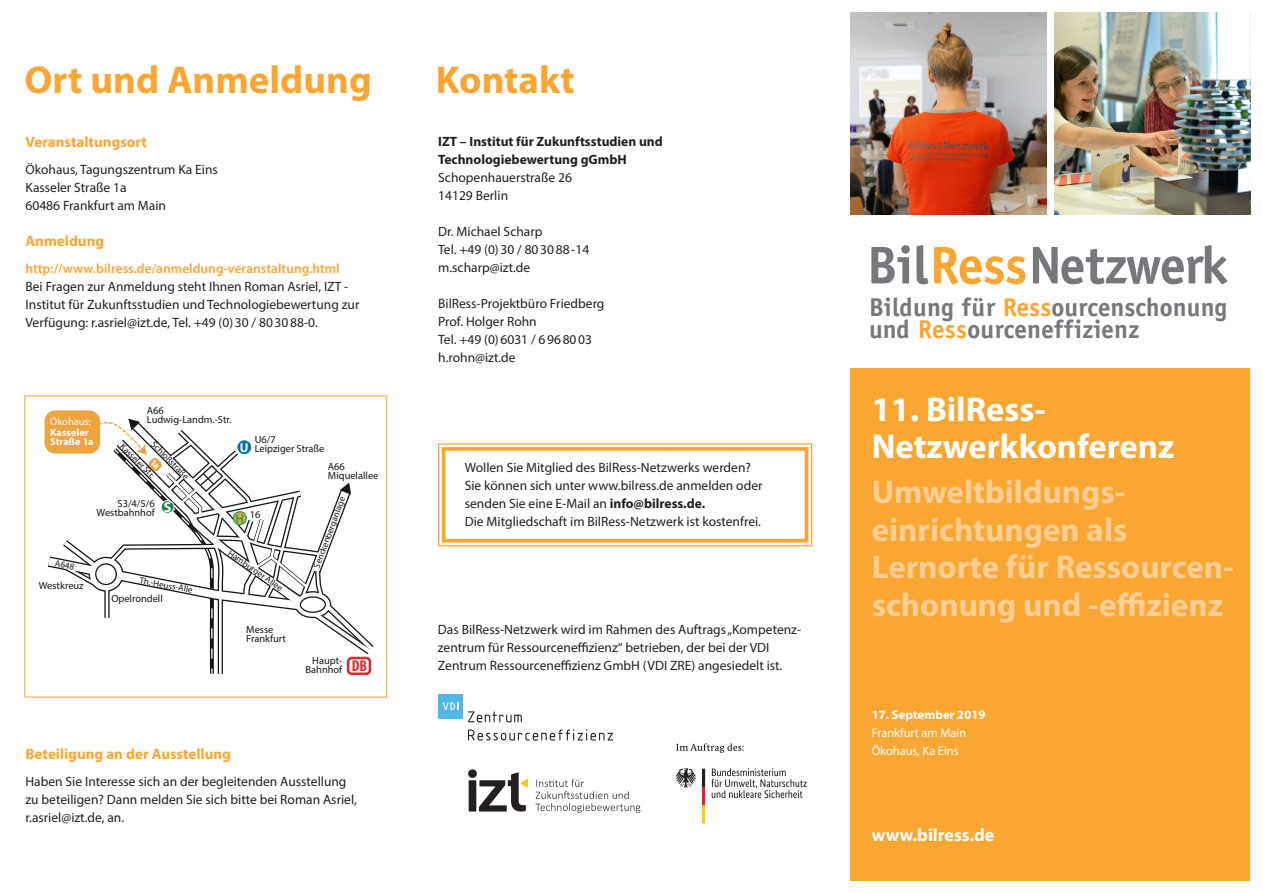
<style>
.page{position:relative;width:1263px;height:893px;background:#fff}
.page>*{position:absolute;margin:0;border:0;box-sizing:border-box;transform-origin:0 0}
.t1{font:53.1px "Officina San ITC Bold OS";letter-spacing:-.01em;color:#76787b}
.Titelei{font:700 39px "Myriad Pro";color:#faa633}
.Titel_2016{font:700 34.5px/37.5px "Myriad Pro";color:#fff}
.Titel_2016-2{font:700 33px/37.5px "Myriad Pro";color:#fdcf94}
.t2{font:25.8px/22.6px "Officina San ITC Bold OS";letter-spacing:.01em;color:#76787b}
.BR_Body_neu{font:700 18px "Myriad Pro";color:#fff}
.BR_Body_bold{font:700 15px "Myriad Pro";color:#faa633}
.t3{font:700 14.4px "Myriad Pro";color:#fff}
.BR_Body{font:13.5px/18px "Myriad Pro";color:#231f20}
.BR_Body-2{font:700 13.5px "Myriad Pro";color:#231f20}
.BR_Body_neu-2{font:12.75px/18px "Myriad Pro";color:#fff}
.t4{font:700 12.75px "Myriad Pro";color:#fff}
.t5{font:600 12.75px "Myriad Pro";color:#20a457}
.t6{font:10.35px/9.1px "Myriad Pro";color:#151619}
.t7{font:700 10.35px/9.1px "Myriad Pro";color:#fff}
.t8{font:10.35px "Myriad Pro";color:#fff}
.t9{font:9.15px "Myriad Pro";color:#151619}
.s1{font-weight:600;color:#faa633}
.s2{font-weight:700}
.s3{color:#faa633}
</style>
<div class="page">
<div style="left:850px;top:368px;width:400px;height:512px;background:#faa633"></div>
<img style="left:850px;top:13px;width:196px;height:201px">
<img style="left:1054px;top:13px;width:196px;height:201px">
<div style="left:45px;top:410px;width:55px;height:44px;background:#efa33e;border-radius:11px"></div>
<svg style="left:438px;top:443px;width:375px;height:104px"></svg>
<div style="left:442px;top:447px;width:366px;height:96px;border:4px solid #faa633"></div>
<div style="left:438px;top:694px;width:25px;height:24px;background:#4eb9e9"></div>
<svg style="left:443px;top:702px;width:15px;height:8px"></svg>
<svg style="left:468px;top:729px;width:145px;height:11px"></svg>
<svg style="left:468px;top:711px;width:54px;height:11px"></svg>
<svg style="left:479px;top:772px;width:49px;height:40px"></svg>
<div style="left:469px;top:780px;width:7px;height:31px;background:#231f20"></div>
<div style="left:468px;top:769px;width:9px;height:9px;background:#231f20;border-radius:50%"></div>
<svg style="left:535px;top:779px;width:105px;height:34px"></svg>
<svg style="left:711px;top:768px;width:96px;height:30px"></svg>
<svg style="left:675px;top:768px;width:21px;height:20px"></svg>
<svg style="left:702px;top:769px;width:3px;height:54px"></svg>
<svg style="left:676px;top:743px;width:68px;height:10px"></svg>
<svg style="left:44px;top:417px;width:330px;height:259px"></svg>
<p class="Titelei" style="left:24px;top:54px;width:349px">Ort und Anmeldung</p>
<p class="Titelei" style="left:436px;top:54px;width:140px">Kontakt</p>
<p class="BR_Body_bold" style="left:26px;top:132px;width:123px">Veranstaltungsort</p>
<p class="BR_Body" style="left:26px;top:160px;width:194px">Ökohaus, Tagungszentrum Ka Eins</p>
<p class="BR_Body" style="left:26px;top:178px;width:142px">Kasseler Straße 1a<br>60486 Frankfurt am Main</p>
<p class="BR_Body_bold" style="left:26px;top:231px;width:80px">Anmeldung</p>
<p class="BR_Body" style="left:26px;top:259px;width:335px"><span class="s1">http://www.bilress.de/anmeldung-veranstaltung.html </span>Bei Fragen zur Anmeldung steht Ihnen Roman Asriel, IZT - Institut für Zukunftsstudien und Technologiebewertung zur Verfügung: r.asriel@izt.de, Tel. +49 (0)30 / 803088-0.</p>
<p class="BR_Body-2" style="left:438px;top:133px;width:226px">IZT – Institut für Zukunftsstudien und</p>
<p class="BR_Body-2" style="left:438px;top:151px;width:190px">Technologiebewertung gGmbH</p>
<p class="BR_Body" style="left:438px;top:168px;width:135px">Schopenhauerstraße 26</p>
<p class="BR_Body" style="left:438px;top:186px;width:71px">14129 Berlin</p>
<p class="BR_Body" style="left:438px;top:222px;width:106px">Dr. Michael Scharp</p>
<p class="BR_Body" style="left:438px;top:240px;width:153px">Tel. +49 (0)30 / 803088-14 m.scharp@izt.de</p>
<p class="BR_Body" style="left:438px;top:294px;width:168px">BilRess-Projektbüro Friedberg</p>
<p class="BR_Body" style="left:438px;top:312px;width:100px">Prof. Holger Rohn</p>
<p class="BR_Body" style="left:438px;top:330px;width:155px">Tel. +49 (0)6031 / 6968003 h.rohn@izt.de</p>
<p class="t6" style="left:147px;top:406px;width:19px">A66</p>
<p class="t8" style="left:50px;top:415px;width:42px">Ökohaus:</p>
<p class="t6" style="left:147px;top:415px;width:86px">Ludwig-Landm.-Str.</p>
<p class="t7" style="left:50px;top:428px;width:45px">Kasseler<br>Straße 1a</p>
<p class="t6" style="left:255px;top:435px;width:71px">U6/7<br>Leipziger Straße</p>
<p class="t9" style="left:157px;top:439px;width:51px;rotate:45deg">Schloßstraße</p>
<p class="t9" style="left:126px;top:441px;width:46px;rotate:45deg">Kasseler Str.</p>
<p class="t4" style="left:240px;top:439px;width:10px">U</p>
<p class="t6" style="left:328px;top:461px;width:52px">A66<br>Miquelallee</p>
<p class="t6" style="left:97px;top:499px;width:60px;text-align:right">S3/4/5/6<br>Westbahnhof</p>
<p class="t3" style="left:164px;top:497px;width:9px">S</p>
<p class="t9" style="left:56px;top:557px;width:21px;rotate:11deg">A648</p>
<p class="t6" style="left:39px;top:581px;width:46px">Westkreuz</p>
<p class="t9" style="left:141px;top:574px;width:56px;rotate:11deg">Th.-Heuss-Alle</p>
<p class="t6" style="left:111px;top:594px;width:53px">Opelrondell</p>
<p class="t6" style="left:250px;top:510px;width:12px">16</p>
<p class="t5" style="left:236px;top:511px;width:10px">H</p>
<p class="t9" style="left:232px;top:547px;width:66px;rotate:35deg">Hamburger Allee</p>
<p class="t6" style="left:246px;top:625px;width:41px">Messe<br>Frankfurt</p>
<p class="t9" style="left:311px;top:566px;width:77px;rotate:-70deg">Senckenberganlage</p>
<p class="t6" style="left:306px;top:655px;width:63px;text-indent:7px">Haupt-<br>Bahnhof <sup>DB</sup></p>
<p class="BR_Body_bold" style="left:26px;top:744px;width:207px">Beteiligung an der Ausstellung</p>
<p class="BR_Body" style="left:26px;top:772px;width:333px">Haben Sie Interesse sich an der begleitenden Ausstellung zu beteiligen? Dann melden Sie sich bitte bei Roman Asriel, r.asriel@izt.de, an.</p>
<p class="BR_Body" style="left:465px;top:458px;width:288px">Wollen Sie Mitglied des BilRess-Netzwerks werden?</p>
<p class="BR_Body" style="left:465px;top:476px;width:299px">Sie können sich unter www.bilress.de anmelden oder senden Sie eine E-Mail an <span class="s2">info@bilress.de.</span></p>
<p class="BR_Body" style="left:465px;top:512px;width:298px">Die Mitgliedschaft im BilRess-Netzwerk ist kostenfrei.</p>
<p class="BR_Body" style="left:438px;top:621px;width:364px">Das BilRess-Netzwerk wird im Rahmen des Auftrags „Kompetenz&shy;zentrum für Ressourceneffizienz“ betrieben, der bei der VDI<br>Zentrum Ressourceneffizienz GmbH (VDI ZRE) angesiedelt ist.</p>
<p class="t1" style="left:867px;top:232px;width:362px">Bil<span class="s3">Ress</span>Netzwerk</p>
<p class="t2" style="left:869px;top:295px;width:360px">Bildung für <span class="s3">Ress</span>ourcenschonung und <span class="s3">Ress</span>ourceneffizienz</p>
<p class="Titel_2016" style="left:872px;top:389px;width:304px">11. BilRess-<br>Netzwerkkonferenz</p>
<p class="Titel_2016-2" style="left:872px;top:472px;width:363px">Umweltbildungs&shy;einrichtungen als<br>Lernorte für Ressourcen&shy;schonung und -effizienz</p>
<p class="BR_Body_neu-2" style="left:872px;top:706px;width:115px"><span class="s2">17. September 2019<br></span>Frankfurt am Main<br>Ökohaus, Ka Eins</p>
<p class="BR_Body_neu" style="left:872px;top:823px;width:124px">www.bilress.de</p>
</div>
